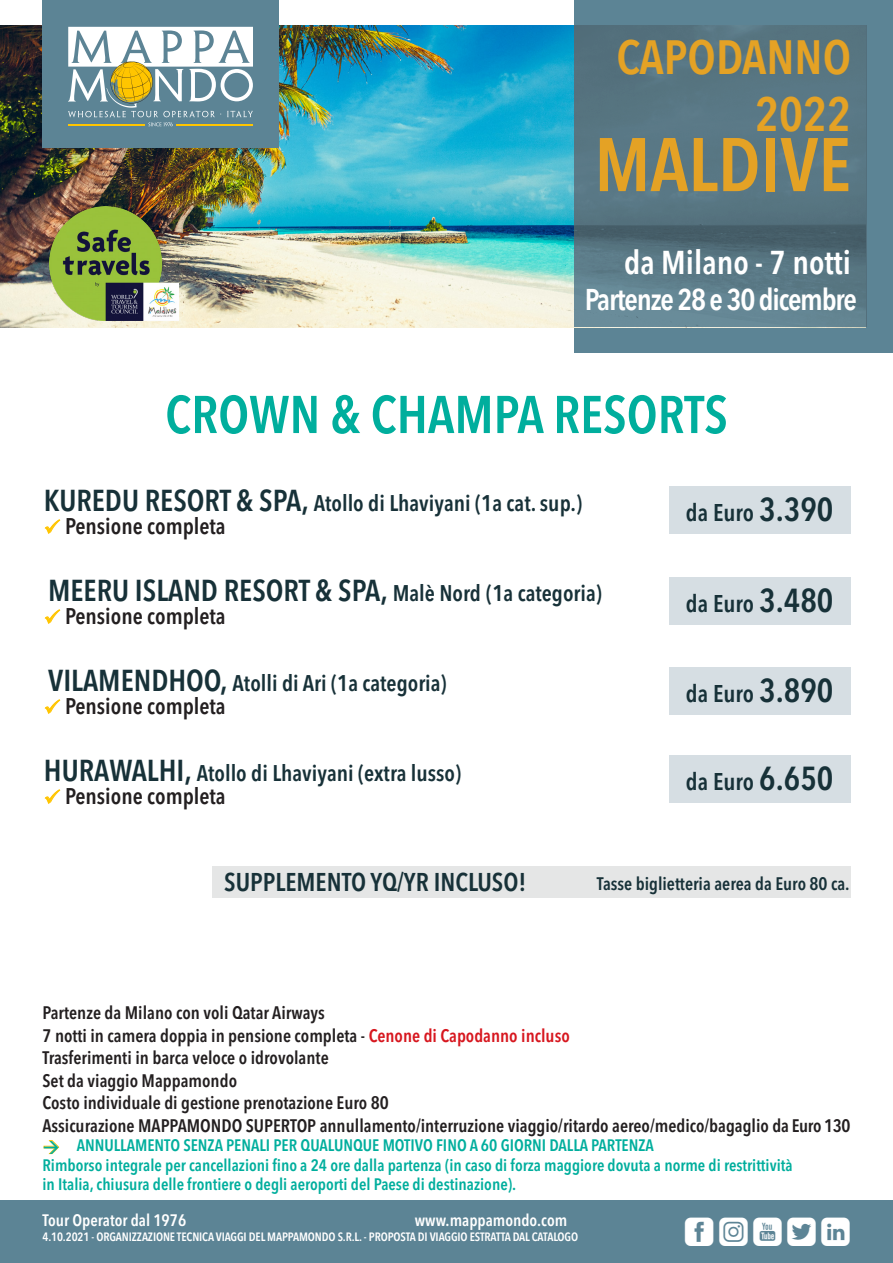
<style>
.page{position:relative;width:893px;height:1263px;background:#fff}
.page>*{position:absolute;margin:0;border:0;box-sizing:border-box;transform-origin:0 0}
.t1{font:600 75px "Avenir Next Condensed";color:#e4a225}
.t2{font:600 condensed 52.5px "Avenir Next LT Pro";color:#00ae9d}
.t3{font:600 48px "Avenir Next Condensed";color:#e4a225}
.t4{font:36px "Mappamondoutil";letter-spacing:.125em;color:#fff}
.t5{font:600 33px "Avenir Next Condensed";color:#fff}
.t6{font:600 condensed 30px "Avenir Next LT Pro";color:#173138}
.t7{font:600 30px "Avenir Next Condensed";letter-spacing:-.04em;color:#fff}
.t8{font:600 condensed 25.5px "Avenir Next LT Pro";color:#173138}
.t9{font:600 condensed 24px "Avenir Next LT Pro";color:#173138}
.t10{font:600 condensed 22.5px "Avenir Next LT Pro";color:#173138}
.t11{font:600 condensed 22.5px "Avenir Next LT Pro";color:#231f20}
.t12{font:600 condensed 18px "Avenir Next LT Pro";color:#231f20}
.t13{font:600 condensed 18px "Avenir Next LT Pro";color:#173138}
.t14{font:600 condensed 16.5px/19.5px "Avenir Next LT Pro";color:#00ae9d}
.t15{font:600 condensed 16.5px "Avenir Next LT Pro";color:#fff}
.t16{font:600 condensed 12px "Avenir Next LT Pro";letter-spacing:-.01em;color:#fff}
.s1{font-size:30px}
.s2{font-size:22.5px}
.s3{font-size:33px}
.s4{color:#d7171f}
</style>
<div class="page">
<div style="left:0;top:1200px;width:893px;height:63px;background:#5c8495"></div>
<div style="left:574px;top:0;width:319px;height:353px;background:#5c8495"></div>
<img style="left:0;top:26px;width:574px;height:301px">
<div style="left:43px;top:0;width:236px;height:148px;background:#5c8495"></div>
<svg style="left:68px;top:27px;width:185px;height:99px"></svg>
<svg style="left:574px;top:26px;width:293px;height:301px;fill:#587784"></svg>
<div style="left:669px;top:576px;width:181px;height:48px;background:#d6dee3"></div>
<div style="left:669px;top:667px;width:181px;height:48px;background:#d6dee3"></div>
<div style="left:669px;top:755px;width:181px;height:48px;background:#d6dee3"></div>
<div style="left:669px;top:486px;width:181px;height:48px;background:#d6dee3"></div>
<img style="left:49px;top:206px;width:130px;height:115px">
<div style="left:212px;top:866px;width:638px;height:32px;background:#e5e6e6"></div>
<svg style="left:43px;top:1140px;width:17px;height:15px"></svg>
<svg style="left:44px;top:519px;width:17px;height:15px"></svg>
<svg style="left:44px;top:609px;width:17px;height:15px"></svg>
<svg style="left:44px;top:699px;width:17px;height:15px"></svg>
<svg style="left:44px;top:789px;width:17px;height:15px"></svg>
<p class="t3" style="left:616px;top:15px;width:236px">CAPODANNO</p>
<p class="t3" style="left:755px;top:73px;width:97px">2022</p>
<p class="t1" style="left:594px;top:100px;width:258px">MALDIVE</p>
<p class="t5" style="left:624px;top:234px;width:228px">da Milano - 7 notti</p>
<p class="t7" style="left:585px;top:274px;width:274px">Partenze 28 e 30 dicembre</p>
<p class="t2" style="left:165px;top:383px;width:564px">CROWN &amp; CHAMPA RESORTS</p>
<p class="t10" style="left:44px;top:489px;width:540px"><span class="s1">KUREDU RESORT &amp; SPA,</span> Atollo di Lhaviyani (1a cat. sup.)</p>
<p class="t11" style="left:65px;top:512px;width:162px">Pensione completa</p>
<p class="t6" style="left:48px;top:572px;width:555px">MEERU ISLAND RESORT &amp; SPA, <span class="s2">Malè Nord (1a categoria)</span></p>
<p class="t11" style="left:65px;top:602px;width:162px">Pensione completa</p>
<p class="t10" style="left:48px;top:669px;width:400px"><span class="s1">VILAMENDHOO,</span> Atolli di Ari (1a categoria)</p>
<p class="t11" style="left:65px;top:692px;width:162px">Pensione completa</p>
<p class="t10" style="left:44px;top:759px;width:419px"><span class="s1">HURAWALHI,</span> Atollo di Lhaviyani (extra lusso)</p>
<p class="t11" style="left:65px;top:782px;width:162px">Pensione completa</p>
<p class="t9" style="left:686px;top:498px;width:149px">da Euro <span class="s3">3.390</span></p>
<p class="t9" style="left:686px;top:589px;width:149px">da Euro <span class="s3">3.480</span></p>
<p class="t9" style="left:686px;top:679px;width:149px">da Euro <span class="s3">3.890</span></p>
<p class="t9" style="left:686px;top:767px;width:149px">da Euro <span class="s3">6.650</span></p>
<p class="t8" style="left:224px;top:867px;width:304px">SUPPLEMENTO YQ/YR INCLUSO!</p>
<p class="t13" style="left:597px;top:872px;width:254px">Tasse biglietteria aerea da Euro 80 ca.</p>
<p class="t12" style="left:43px;top:1002px;width:284px">Partenze da Milano con voli Qatar Airways</p>
<p class="t12" style="left:43px;top:1024px;width:529px">7 notti in camera doppia in pensione completa - <span class="s4">Cenone di Capodanno incluso</span></p>
<p class="t12" style="left:43px;top:1047px;width:288px">Trasferimenti in barca veloce o idrovolante</p>
<p class="t12" style="left:43px;top:1069px;width:196px">Set da viaggio Mappamondo</p>
<p class="t12" style="left:43px;top:1092px;width:348px">Costo individuale di gestione prenotazione Euro 80</p>
<p class="t12" style="left:43px;top:1114px;width:809px">Assicurazione MAPPAMONDO SUPERTOP annullamento/interruzione viaggio/ritardo aereo/medico/bagaglio da Euro 130</p>
<p class="t14" style="left:43px;top:1136px;width:752px;text-indent:34px">ANNULLAMENTO SENZA PENALI PER QUALUNQUE MOTIVO FINO A 60 GIORNI DALLA PARTENZA<br>Rimborso integrale per cancellazioni fino a 24 ore dalla partenza (in caso di forza maggiore dovuta a norme di restrittività in Italia, chiusura delle frontiere o degli aeroporti del Paese di destinazione).</p>
<p class="t15" style="left:43px;top:1210px;width:145px">Tour Operator dal 1976</p>
<p class="t15" style="left:415px;top:1210px;width:154px">www.mappamondo.com</p>
<p class="t16" style="left:43px;top:1229px;width:537px">4.10.2021 - ORGANIZZAZIONE TECNICA VIAGGI DEL MAPPAMONDO S.R.L. - PROPOSTA DI VIAGGIO ESTRATTA DAL CATALOGO</p>
<p class="t4" style="left:685px;top:1212px;width:167px">fiytl</p>
</div>
